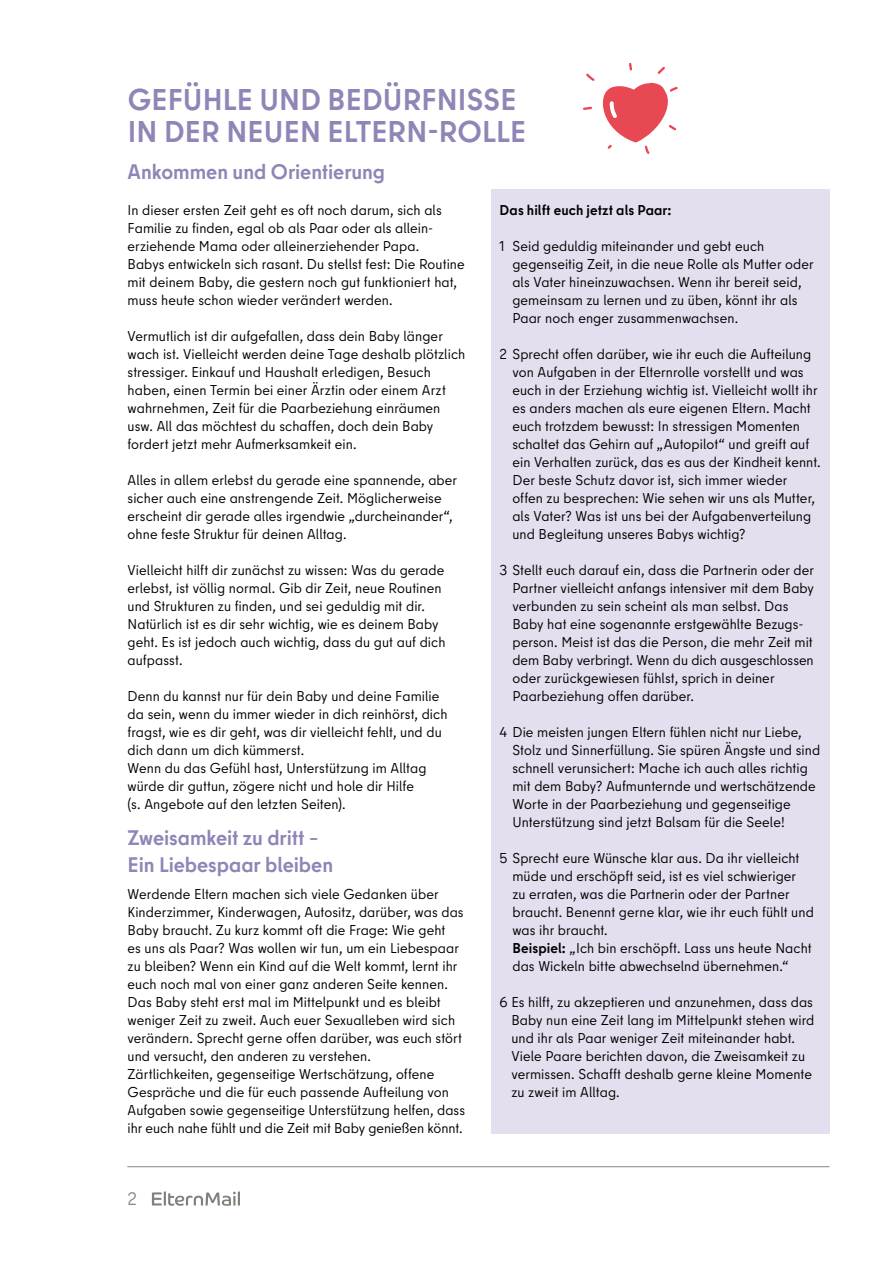
<style>
.page{position:relative;width:893px;height:1263px;background:#fff}
.page>*{position:absolute;margin:0;border:0;box-sizing:border-box;transform-origin:0 0}
.t1{font:700 30px/31.5px "Berlin Type";letter-spacing:.005em;color:#9085b6}
.t2{font:700 21px/27px "Berlin Type";letter-spacing:-.005em;color:#9085b6}
.t3{font:18px "Berlin Type";color:#878786}
.t4{font:14.25px/18px "Berlin Type";letter-spacing:.005em;color:#000}
.t5{font:700 14.25px "Berlin Type";letter-spacing:.005em;color:#000}
.s1{font-weight:700}
</style>
<div class="page">
<hr style="left:128px;top:1166px;width:701px;height:1px;background:#878786">
<svg style="left:152px;top:1191px;width:88px;height:15px"></svg>
<div style="left:491px;top:189px;width:338px;height:944px;background:#e4dfee"></div>
<svg style="left:583px;top:107px;width:9px;height:3px"></svg>
<svg style="left:586px;top:74px;width:9px;height:7px"></svg>
<svg style="left:629px;top:63px;width:3px;height:7px"></svg>
<svg style="left:658px;top:67px;width:7px;height:7px"></svg>
<svg style="left:602px;top:82px;width:76px;height:72px"></svg>
<h1 class="t1" style="left:128px;top:84px;width:400px">GEFÜHLE UND BEDÜRFNISSE<br>IN DER NEUEN ELTERN-ROLLE</h1>
<h2 class="t2" style="left:128px;top:159px;width:259px">Ankommen und Orientierung</h2>
<p class="t4" style="left:128px;top:201px;width:339px">In dieser ersten Zeit geht es oft noch darum, sich als Familie zu finden, egal ob als Paar oder als allein&shy;erziehende Mama oder alleinerziehender Papa.<br>Babys entwickeln sich rasant. Du stellst fest: Die Routine mit deinem Baby, die gestern noch gut funktioniert hat, muss heute schon wieder verändert werden.</p>
<p class="t4" style="left:128px;top:327px;width:339px">Vermutlich ist dir aufgefallen, dass dein Baby länger wach ist. Vielleicht werden deine Tage deshalb plötzlich stressiger. Einkauf und Haushalt erledigen, Besuch haben, einen Termin bei einer Ärztin oder einem Arzt wahrnehmen, Zeit für die Paarbeziehung einräumen usw. All das möchtest du schaffen, doch dein Baby fordert jetzt mehr Aufmerksamkeit ein.</p>
<p class="t4" style="left:128px;top:471px;width:331px">Alles in allem erlebst du gerade eine spannende, aber sicher auch eine anstrengende Zeit. Möglicherweise erscheint dir gerade alles irgendwie „durcheinander“, ohne feste Struktur für deinen Alltag.</p>
<p class="t4" style="left:128px;top:561px;width:319px">Vielleicht hilft dir zunächst zu wissen: Was du gerade erlebst, ist völlig normal. Gib dir Zeit, neue Routinen und Strukturen zu finden, und sei geduldig mit dir.<br>Natürlich ist es dir sehr wichtig, wie es deinem Baby geht. Es ist jedoch auch wichtig, dass du gut auf dich aufpasst.</p>
<p class="t4" style="left:128px;top:687px;width:321px">Denn du kannst nur für dein Baby und deine Familie da sein, wenn du immer wieder in dich reinhörst, dich fragst, wie es dir geht, was dir vielleicht fehlt, und du dich dann um dich kümmerst.<br>Wenn du das Gefühl hast, Unterstützung im Alltag würde dir guttun, zögere nicht und hole dir Hilfe<br>(s. Angebote auf den letzten Seiten).</p>
<h2 class="t2" style="left:128px;top:825px;width:207px">Zweisamkeit zu dritt –<br>Ein Liebespaar bleiben</h2>
<p class="t4" style="left:128px;top:885px;width:339px">Werdende Eltern machen sich viele Gedanken über Kinderzimmer, Kinderwagen, Autositz, darüber, was das Baby braucht. Zu kurz kommt oft die Frage: Wie geht<br>es uns als Paar? Was wollen wir tun, um ein Liebespaar zu bleiben? Wenn ein Kind auf die Welt kommt, lernt ihr euch noch mal von einer ganz anderen Seite kennen.<br>Das Baby steht erst mal im Mittelpunkt und es bleibt weniger Zeit zu zweit. Auch euer Sexualleben wird sich verändern. Sprecht gerne offen darüber, was euch stört und versucht, den anderen zu verstehen.<br>Zärtlichkeiten, gegenseitige Wertschätzung, offene Gespräche und die für euch passende Aufteilung von Aufgaben sowie gegenseitige Unterstützung helfen, dass ihr euch nahe fühlt und die Zeit mit Baby genießen könnt.</p>
<p class="t5" style="left:500px;top:201px;width:173px">Das hilft euch jetzt als Paar:</p>
<p class="t4" style="left:512px;top:237px;width:303px;text-indent:-13px">1 Seid geduldig miteinander und gebt euch gegenseitig Zeit, in die neue Rolle als Mutter oder als Vater hineinzuwachsen. Wenn ihr bereit seid, gemeinsam zu lernen und zu üben, könnt ihr als Paar noch enger zusammenwachsen.</p>
<p class="t4" style="left:512px;top:345px;width:310px;text-indent:-13px">2 Sprecht offen darüber, wie ihr euch die Aufteilung von Aufgaben in der Elternrolle vorstellt und was euch in der Erziehung wichtig ist. Vielleicht wollt ihr es anders machen als eure eigenen Eltern. Macht euch trotzdem bewusst: In stressigen Momenten schaltet das Gehirn auf „Autopilot“ und greift auf ein Verhalten zurück, das es aus der Kindheit kennt.<br>Der beste Schutz davor ist, sich immer wieder offen zu besprechen: Wie sehen wir uns als Mutter, als Vater? Was ist uns bei der Aufgabenverteilung und Begleitung unseres Babys wichtig?</p>
<p class="t4" style="left:512px;top:561px;width:303px;text-indent:-13px">3 Stellt euch darauf ein, dass die Partnerin oder der Partner vielleicht anfangs intensiver mit dem Baby verbunden zu sein scheint als man selbst. Das Baby hat eine sogenannte erstgewählte Bezugs&shy;person. Meist ist das die Person, die mehr Zeit mit dem Baby verbringt. Wenn du dich ausgeschlossen oder zurückgewiesen fühlst, sprich in deiner Paarbeziehung offen darüber.</p>
<p class="t4" style="left:512px;top:723px;width:309px;text-indent:-13px">4 Die meisten jungen Eltern fühlen nicht nur Liebe, Stolz und Sinnerfüllung. Sie spüren Ängste und sind schnell verunsichert: Mache ich auch alles richtig mit dem Baby? Aufmunternde und wertschätzende Worte in der Paarbeziehung und gegenseitige Unterstützung sind jetzt Balsam für die Seele!</p>
<p class="t4" style="left:512px;top:849px;width:303px;text-indent:-13px">5 Sprecht eure Wünsche klar aus. Da ihr vielleicht müde und erschöpft seid, ist es viel schwieriger<br>zu erraten, was die Partnerin oder der Partner braucht. Benennt gerne klar, wie ihr euch fühlt und was ihr braucht.<br><span class="s1">Beispiel:</span> „Ich bin erschöpft. Lass uns heute Nacht das Wickeln bitte abwechselnd übernehmen.“</p>
<p class="t4" style="left:511px;top:993px;width:304px;text-indent:-12px">6 Es hilft, zu akzeptieren und anzunehmen, dass das Baby nun eine Zeit lang im Mittelpunkt stehen wird und ihr als Paar weniger Zeit miteinander habt.<br>Viele Paare berichten davon, die Zweisamkeit zu vermissen. Schafft deshalb gerne kleine Momente zu zweit im Alltag.</p>
<p class="t3" style="left:128px;top:1188px;width:11px">2</p>
</div>
